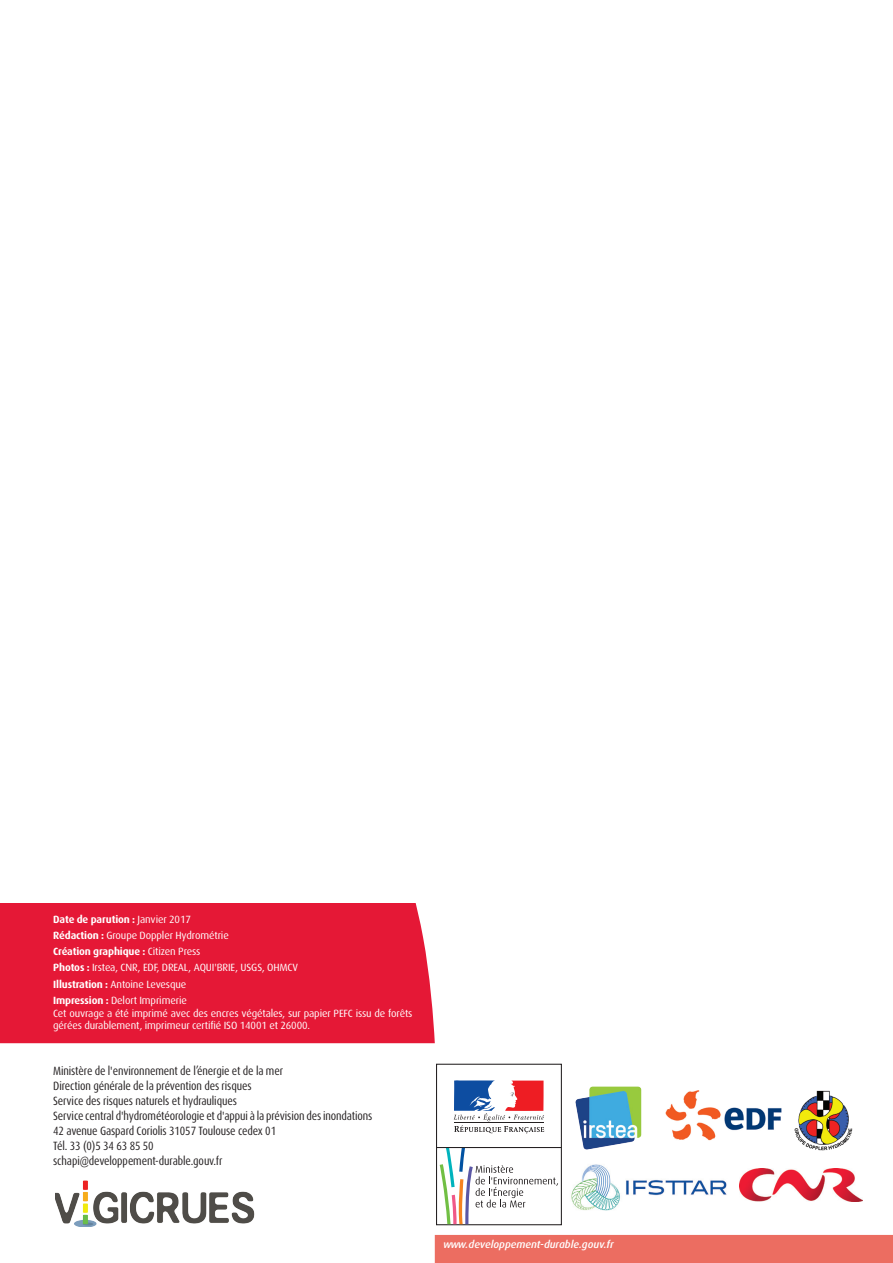
<style>
.page{position:relative;width:893px;height:1263px;background:#fff}
.page>*{position:absolute;margin:0;border:0;box-sizing:border-box;transform-origin:0 0}
.t1{font:condensed 12px "Dax OT";letter-spacing:-.01em;color:#231f20}
.t2{font:10.5px/12px "Dax OT";letter-spacing:-.01em;color:#fff}
.t3{font:700 10.5px "Dax OT";letter-spacing:-.01em;color:#fff}
.t4{font:italic 500 10.5px "Dax OT";color:#fff}
.s1{font-weight:400}
.s2{font-weight:700}
</style>
<div class="page">
<div style="left:0;top:903px;width:435px;height:140px;background:#e51836"></div>
<div style="left:435px;top:1235px;width:458px;height:28px;background:#ec6d61"></div>
<div style="left:436px;top:1064px;width:126px;height:161px;border:1px solid #231f20"></div>
<svg style="left:454px;top:1081px;width:90px;height:52px"></svg>
<hr style="left:437px;top:1147px;width:124px;height:1px;background:#231f20">
<svg style="left:440px;top:1148px;width:118px;height:76px"></svg>
<img style="left:665px;top:1090px;width:117px;height:51px">
<img style="left:571px;top:1164px;width:156px;height:47px">
<img style="left:794px;top:1090px;width:58px;height:61px">
<img style="left:739px;top:1168px;width:123px;height:33px">
<img style="left:575px;top:1086px;width:67px;height:64px">
<img style="left:55px;top:1180px;width:200px;height:47px">
<p class="t3" style="left:53px;top:913px;width:139px">Date de parution : <span class="s1">Janvier 2017</span></p>
<p class="t2" style="left:53px;top:929px;width:177px"><span class="s2">Rédaction :</span> Groupe Doppler Hydrométrie</p>
<p class="t3" style="left:53px;top:946px;width:149px">Création graphique : <span class="s1">Citizen Press</span></p>
<p class="t2" style="left:53px;top:962px;width:246px"><span class="s2">Photos :</span> Irstea, CNR, EDF, DREAL, AQUI'BRIE, USGS, OHMCV</p>
<p class="t2" style="left:53px;top:978px;width:135px"><span class="s2">Illustration :</span> Antoine Levesque</p>
<p class="t2" style="left:53px;top:994px;width:135px"><span class="s2">Impression :</span> Delort Imprimerie</p>
<p class="t2" style="left:53px;top:1008px;width:361px">Cet ouvrage a été imprimé avec des encres végétales, sur papier PEFC issu de forêts gérées durablement, imprimeur certifié ISO 14001 et 26000.</p>
<p class="t1" style="left:53px;top:1063px;width:231px">Ministère de l'environnement de l’énergie et de la mer</p>
<p class="t1" style="left:53px;top:1078px;width:200px">Direction générale de la prévention des risques</p>
<p class="t1" style="left:53px;top:1093px;width:185px">Service des risques naturels et hydrauliques</p>
<p class="t1" style="left:53px;top:1108px;width:321px">Service central d'hydrométéorologie et d'appui à la prévision des inondations</p>
<p class="t1" style="left:53px;top:1123px;width:224px">42 avenue Gaspard Coriolis 31057 Toulouse cedex 01</p>
<p class="t1" style="left:53px;top:1138px;width:102px">Tél. 33 (0)5 34 63 85 50</p>
<p class="t1" style="left:53px;top:1153px;width:171px">schapi@developpement-durable.gouv.fr</p>
<p class="t4" style="left:443px;top:1238px;width:172px">www.developpement-durable.gouv.fr</p>
</div>
